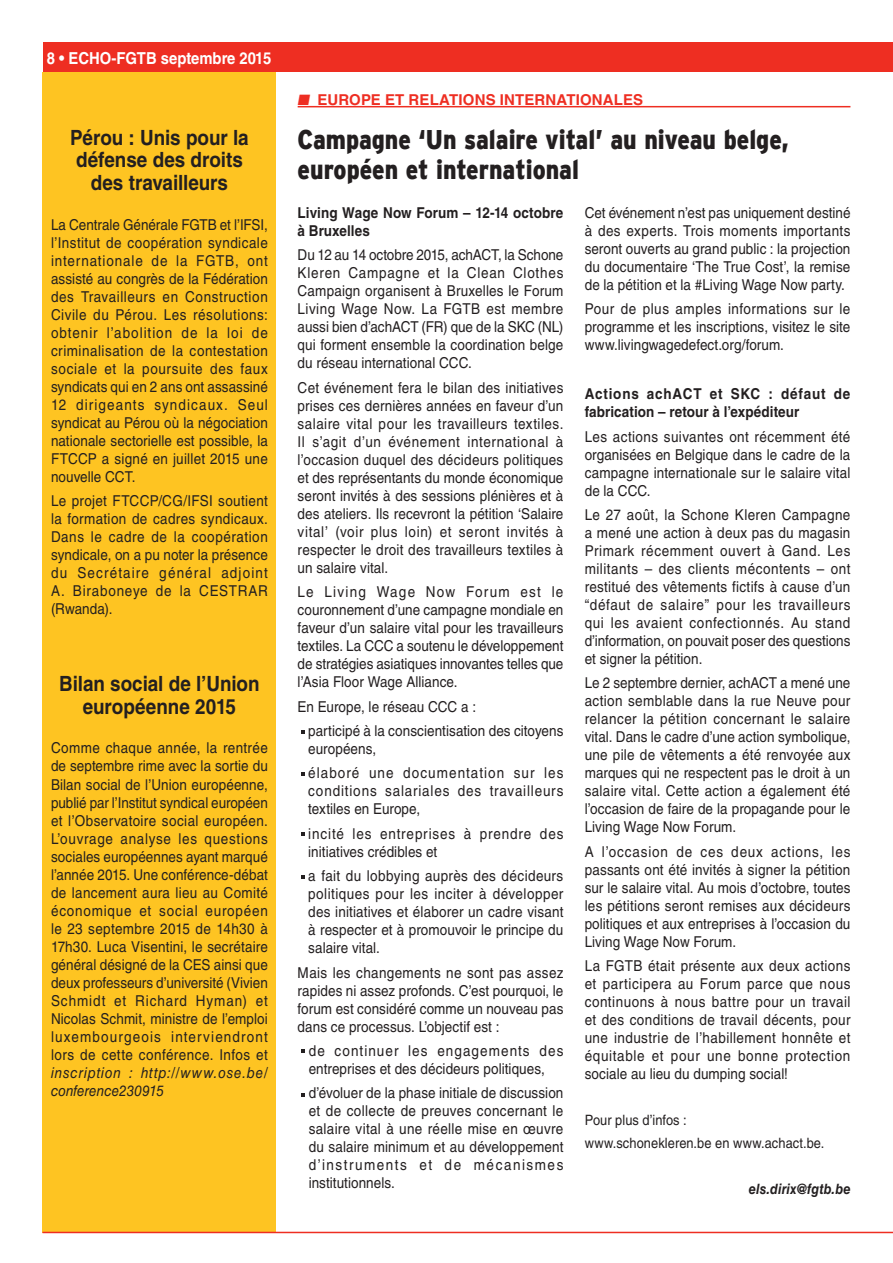
<style>
.page{position:relative;width:893px;height:1263px;background:#fff}
.page>*{position:absolute;margin:0;border:0;box-sizing:border-box;transform-origin:0 0}
.TITEL_18_20{font:900 27px/30px "Interstate";color:#231f20;scale:.85 1}
.KADERTEKST_10_12{font:700 21px/22.5px "Helvetica LT Std";letter-spacing:-.005em;color:#231f20;text-align:center;scale:.9 1}
.t1{font:700 16.5px "Helvetica LT Std";color:#fff;scale:.9 1}
.BODY_ECHO_10_12{font:15px/18px "Helvetica LT Std";letter-spacing:.005em;color:#231f20;text-align:justify;scale:.9 1}
.KADERTEKST_10_12-2{font:15px/18px "Helvetica LT Std";letter-spacing:.035em;color:#231f20;text-align:justify;scale:.9 1}
.BODY_ECHO_10_12-2{font:700 15px/18px "Helvetica LT Std";letter-spacing:.01em;color:#231f20;scale:.9 1}
.BODY_ECHO_10_12-3{font:15px/18px "Helvetica LT Std";letter-spacing:.06em;color:#231f20;scale:.9 1}
.t2{font:700 15px "Helvetica LT Std";letter-spacing:.01em;color:#ee2e22}
.BODY_ECHO_10_12-4{font:14.25px "Helvetica LT Std";letter-spacing:.005em;color:#231f20;scale:.9 1}
.BODY_ECHO_10_12-5{font:italic 700 14.25px "Helvetica LT Std";letter-spacing:.005em;color:#231f20;scale:.9 1}
.s1{font-style:italic}
</style>
<div class="page">
<div style="left:43px;top:43px;width:850px;height:29px;background:#ee2e22"></div>
<div style="left:43px;top:72px;width:233px;height:1161px;background:#fec422"></div>
<hr style="left:43px;top:1232px;width:850px;height:1px;background:#ee2e22">
<hr style="left:298px;top:106px;width:552px;height:1px;background:#ee2e22">
<svg style="left:301px;top:730px;width:4px;height:3px"></svg>
<svg style="left:301px;top:1049px;width:4px;height:4px"></svg>
<svg style="left:301px;top:1093px;width:4px;height:3px"></svg>
<svg style="left:301px;top:772px;width:4px;height:4px"></svg>
<svg style="left:301px;top:832px;width:4px;height:4px"></svg>
<svg style="left:301px;top:875px;width:4px;height:4px"></svg>
<p class="t1" style="left:47px;top:48px;width:251px">8 • ECHO-FGTB septembre 2015</p>
<p class="KADERTEKST_10_12" style="left:70px;top:126px;width:200px">Pérou : Unis pour la défense des droits des travailleurs</p>
<p class="KADERTEKST_10_12-2" style="left:51px;top:215px;width:242px">La Centrale Générale FGTB et l’IFSI, l’Institut de coopération syndicale internationale de la FGTB, ont assisté au congrès de la Fédération des Travailleurs en Construction Civile du Pérou. Les résolutions: obtenir l’abolition de la loi de criminalisation de la contestation sociale et la poursuite des faux syndicats qui en 2 ans ont assassiné 12 dirigeants syndicaux. Seul syndicat au Pérou où la négociation nationale sectorielle est possible, la FTCCP a signé en juillet 2015 une nouvelle CCT.</p>
<p class="KADERTEKST_10_12-2" style="left:51px;top:492px;width:242px">Le projet FTCCP/CG/IFSI soutient la formation de cadres syndicaux.<br>Dans le cadre de la coopération syndicale, on a pu noter la présence du Secrétaire général adjoint A. Biraboneye de la CESTRAR (Rwanda).</p>
<p class="KADERTEKST_10_12" style="left:59px;top:672px;width:224px">Bilan social de l’Union européenne 2015</p>
<p class="KADERTEKST_10_12-2" style="left:51px;top:739px;width:242px">Comme chaque année, la rentrée de septembre rime avec la sortie du Bilan social de l’Union européenne, publié par l’Institut syndical européen et l’Observatoire social européen.<br>L’ouvrage analyse les questions sociales européennes ayant marqué l’année 2015. Une conférence-débat de lancement aura lieu au Comité économique et social européen le 23 septembre 2015 de 14h30 à 17h30. Luca Visentini, le secrétaire général désigné de la CES ainsi que deux professeurs d’université (Vivien Schmidt et Richard Hyman) et Nicolas Schmit, ministre de l’emploi luxembourgeois interviendront lors de cette conférence. Infos et <span class="s1">inscription : http://www.ose.be/ conference230915</span></p>
<p class="t2" style="left:298px;top:90px;width:347px">■ EUROPE ET RELATIONS INTERNATIONALES</p>
<p class="TITEL_18_20" style="left:298px;top:124px;width:579px">Campagne ‘Un salaire vital’ au niveau belge, européen et international</p>
<p class="BODY_ECHO_10_12-2" style="left:298px;top:204px;width:297px">Living Wage Now Forum – 12-14 octobre à Bruxelles</p>
<p class="BODY_ECHO_10_12" style="left:298px;top:246px;width:297px">Du 12 au 14 octobre 2015, achACT, la Schone Kleren Campagne et la Clean Clothes Campaign organisent à Bruxelles le Forum Living Wage Now. La FGTB est membre aussi bien d’achACT (FR) que de la SKC (NL) qui forment ensemble la coordination belge du réseau international CCC.</p>
<p class="BODY_ECHO_10_12" style="left:298px;top:379px;width:297px">Cet événement fera le bilan des initiatives prises ces dernières années en faveur d’un salaire vital pour les travailleurs textiles.<br>Il s’agit d’un événement international à l’occasion duquel des décideurs politiques et des représentants du monde économique seront invités à des sessions plénières et à des ateliers. Ils recevront la pétition ‘Salaire vital’ (voir plus loin) et seront invités à respecter le droit des travailleurs textiles à un salaire vital.</p>
<p class="BODY_ECHO_10_12" style="left:298px;top:583px;width:297px">Le Living Wage Now Forum est le couronnement d’une campagne mondiale en faveur d’un salaire vital pour les travailleurs textiles. La CCC a soutenu le développement de stratégies asiatiques innovantes telles que l’Asia Floor Wage Alliance.</p>
<p class="BODY_ECHO_10_12" style="left:298px;top:697px;width:200px">En Europe, le réseau CCC a :</p>
<p class="BODY_ECHO_10_12" style="left:308px;top:722px;width:285px">participé à la conscientisation des citoyens européens,</p>
<p class="BODY_ECHO_10_12" style="left:308px;top:764px;width:285px">élaboré une documentation sur les conditions salariales des travailleurs textiles en Europe,</p>
<p class="BODY_ECHO_10_12-3" style="left:308px;top:824px;width:285px">incité les entreprises à prendre des initiatives crédibles et</p>
<p class="BODY_ECHO_10_12" style="left:308px;top:867px;width:285px">a fait du lobbying auprès des décideurs politiques pour les inciter à développer des initiatives et élaborer un cadre visant à respecter et à promouvoir le principe du salaire vital.</p>
<p class="BODY_ECHO_10_12" style="left:298px;top:963px;width:297px">Mais les changements ne sont pas assez rapides ni assez profonds. C’est pourquoi, le forum est considéré comme un nouveau pas dans ce processus. L’objectif est :</p>
<p class="BODY_ECHO_10_12" style="left:309px;top:1042px;width:285px">de continuer les engagements des entreprises et des décideurs politiques,</p>
<p class="BODY_ECHO_10_12" style="left:309px;top:1084px;width:285px">d’évoluer de la phase initiale de discussion et de collecte de preuves concernant le salaire vital à une réelle mise en œuvre du salaire minimum et au développement d’instruments et de mécanismes institutionnels.</p>
<p class="BODY_ECHO_10_12" style="left:585px;top:204px;width:297px">Cet événement n’est pas uniquement destiné à des experts. Trois moments importants seront ouverts au grand public : la projection du documentaire ‘The True Cost’, la remise de la pétition et la #Living Wage Now party.</p>
<p class="BODY_ECHO_10_12" style="left:585px;top:300px;width:297px">Pour de plus amples informations sur le programme et les inscriptions, visitez le site www.livingwagedefect.org/forum.</p>
<p class="BODY_ECHO_10_12-2" style="left:585px;top:385px;width:297px">Actions achACT et SKC : défaut de fabrication – retour à l’expéditeur</p>
<p class="BODY_ECHO_10_12" style="left:585px;top:427px;width:297px">Les actions suivantes ont récemment été organisées en Belgique dans le cadre de la campagne internationale sur le salaire vital de la CCC.</p>
<p class="BODY_ECHO_10_12" style="left:585px;top:506px;width:297px">Le 27 août, la Schone Kleren Campagne a mené une action à deux pas du magasin Primark récemment ouvert à Gand. Les militants – des clients mécontents – ont restitué des vêtements fictifs à cause d’un “défaut de salaire” pour les travailleurs qui les avaient confectionnés. Au stand d’information, on pouvait poser des questions et signer la pétition.</p>
<p class="BODY_ECHO_10_12" style="left:585px;top:674px;width:297px">Le 2 septembre dernier, achACT a mené une action semblable dans la rue Neuve pour relancer la pétition concernant le salaire vital. Dans le cadre d’une action symbolique, une pile de vêtements a été renvoyée aux marques qui ne respectent pas le droit à un salaire vital. Cette action a également été l’occasion de faire de la propagande pour le Living Wage Now Forum.</p>
<p class="BODY_ECHO_10_12" style="left:585px;top:842px;width:297px">A l’occasion de ces deux actions, les passants ont été invités à signer la pétition sur le salaire vital. Au mois d’octobre, toutes les pétitions seront remises aux décideurs politiques et aux entreprises à l’occasion du Living Wage Now Forum.</p>
<p class="BODY_ECHO_10_12" style="left:585px;top:957px;width:297px">La FGTB était présente aux deux actions et participera au Forum parce que nous continuons à nous battre pour un travail et des conditions de travail décents, pour une industrie de l’habillement honnête et équitable et pour une bonne protection sociale au lieu du dumping social!</p>
<p class="BODY_ECHO_10_12-4" style="left:585px;top:1112px;width:115px">Pour plus d’infos :</p>
<p class="BODY_ECHO_10_12-4" style="left:585px;top:1134px;width:268px">www.schonekleren.be en www.achact.be.</p>
<p class="BODY_ECHO_10_12-5" style="left:749px;top:1180px;width:114px">els.dirix@fgtb.be</p>
</div>
